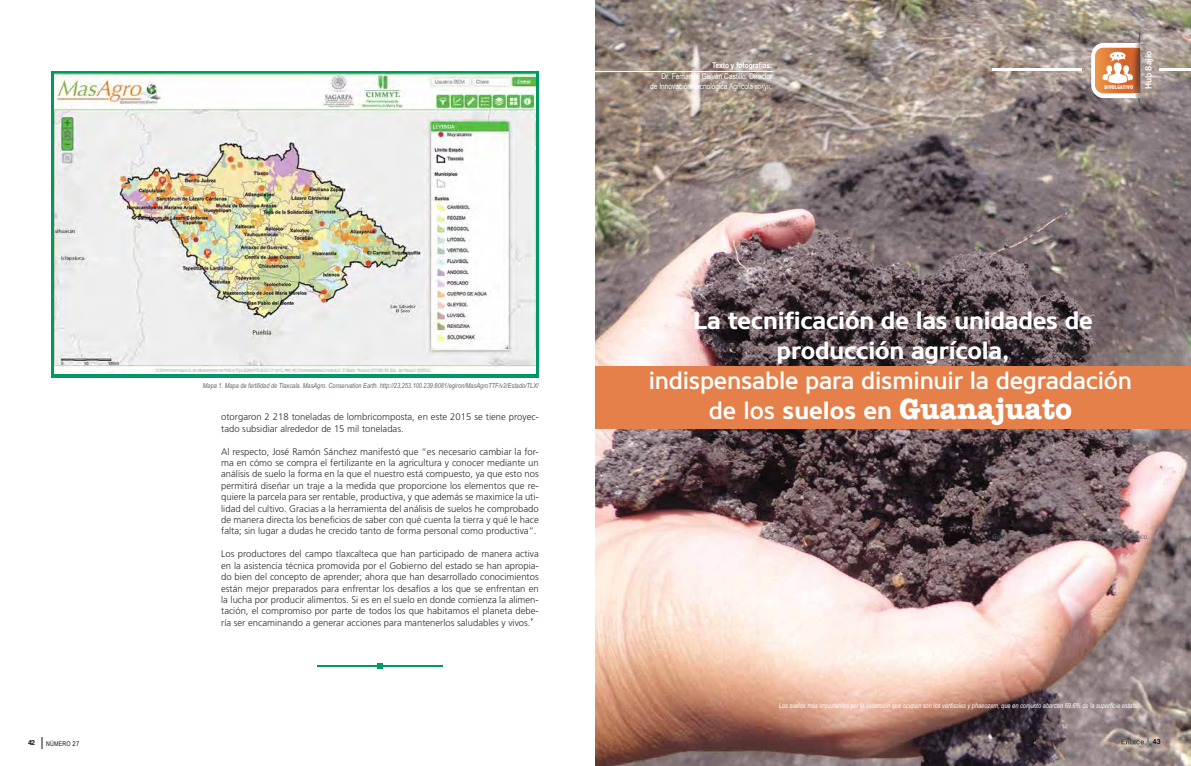
<style>
.page{position:relative;width:1191px;height:766px;background:#fff}
.page>*{position:absolute;margin:0;border:0;box-sizing:border-box;transform-origin:0 0}
.t1{font:700 30px "American Typewriter";color:#fff}
.t2{font:700 24px/30px "Core Sans N65";letter-spacing:-.01em;color:#fff;text-align:center}
.t3{font:500 24px "Core Sans N55";letter-spacing:-.01em;color:#fff}
.t4{font:300 9.5px/11.4px "Frutiger";color:#2a2c2b;text-align:justify}
.t5{font:600 9px "Myriad Pro";letter-spacing:.005em;color:#fff}
.t6{font:8px/9.6px "Arial Narrow";color:#fff;text-align:right}
.t7{font:700 8px "Arial Narrow";color:#fff}
.t8{font:italic 7px "Arial Narrow";color:#606568}
.t9{font:italic 7px "Arial Narrow";color:#fff}
.t10{font:700 7px "Helvetica";color:#121212}
.t11{font:6.5px "Arial Narrow";letter-spacing:.03em;color:#121212}
.t12{font:800 condensed 5.5px "Abadi";letter-spacing:.02em;color:#fff}
.s1{font-size:5.6px}
.s2{font-style:inherit}
.s3{font-family:"Core Sans N55";font-weight:500;font-size:24px}
.s4{font-family:"Core Sans N65";font-size:24px}
</style>
<div class="page">
<img style="left:595px;top:0;width:596px;height:765px">
<svg style="left:51px;top:71px;width:488px;height:307px;background:#189f71"></svg>
<img style="left:55px;top:73px;width:480px;height:301px">
<svg style="left:1114px;top:736px;width:34px;height:11px"></svg>
<hr style="left:317px;top:665px;width:126px;height:1px;background:#009865">
<svg style="left:377px;top:663px;width:6px;height:5px"></svg>
<img style="left:1140px;top:48px;width:1px;height:45px">
<svg style="left:1091px;top:29px;width:49px;height:77px"></svg>
<hr style="left:1159px;top:68px;width:32px;height:3px;background:#fff">
<hr style="left:992px;top:68px;width:89px;height:3px;background:#fff">
<hr style="left:581px;top:71px;width:191px;height:1px;background:#fff">
<div style="left:595px;top:366px;width:596px;height:62px;background:#e5804a"></div>
<p class="t8" style="left:203px;top:380px;width:337px">Mapa 1. Mapa de fertilidad de Tlaxcala. MasAgro. Conservation Earth. http://23.253.100.239:8081/egiron/MasAgroTTF/v2/Estado/TLX/</p>
<p class="t4" style="left:221px;top:411px;width:319px">otorgaron 2 218 toneladas de lombricomposta, en este 2015 se tiene proyec&shy;tado subsidiar alrededor de 15 mil toneladas.</p>
<p class="t4" style="left:221px;top:445px;width:319px">Al respecto, José Ramón Sánchez manifestó que “es necesario cambiar la for&shy;ma en cómo se compra el fertilizante en la agricultura y conocer mediante un análisis de suelo la forma en la que el nuestro está compuesto, ya que esto nos permitirá diseñar un traje a la medida que proporcione los elementos que re&shy;quiere la parcela para ser rentable, productiva, y que además se maximice la uti&shy;lidad del cultivo. Gracias a la herramienta del análisis de suelos he comprobado de manera directa los beneficios de saber con qué cuenta la tierra y qué le hace falta; sin lugar a dudas he crecido tanto de forma personal como productiva”.</p>
<p class="t4" style="left:221px;top:548px;width:319px">Los productores del campo tlaxcalteca que han participado de manera activa en la asistencia técnica promovida por el Gobierno del estado se han apropia&shy;do bien del concepto de aprender; ahora que han desarrollado conocimientos están mejor preparados para enfrentar los desafíos a los que se enfrentan en la lucha por producir alimentos. Si es en el suelo en donde comienza la alimen&shy;tación, el compromiso por parte de todos los que habitamos el planeta debe&shy;ría ser encaminando a generar acciones para mantenerlos saludables y vivos.</p>
<p class="t7" style="left:712px;top:59px;width:62px">Texto y fotografías:</p>
<p class="t6" style="left:650px;top:71px;width:124px">Dr. Fernando Galván Castillo. Director<br>de Innovación Tecnológica Agrícola <span class="s1">SDA</span>y<span class="s1">R</span><span class="s2">.</span></p>
<p class="t12" style="left:1104px;top:84px;width:30px">DIVULGATIVO</p>
<p class="t5" style="left:1142px;top:89px;width:40px;rotate:-90deg">Hub Bajío</p>
<h2 class="t2" style="left:693px;top:306px;width:401px">La tecnificación de las unidades de producción agrícola,</h2>
<h2 class="t3" style="left:648px;top:365px;width:485px">indispensable para disminuir la degradación</h2>
<h1 class="t1" style="left:708px;top:383px;width:365px"><span class="s3">de los</span> <span class="s4">suelos en</span> Guanajuato</h1>
<p class="t8" style="left:992px;top:531px;width:157px">Guanajuato es líder en producción de granada roja en México.</p>
<p class="t9" style="left:779px;top:700px;width:362px">Los suelos más importantes por la extensión que ocupan son los vertisoles y phaeozem, que en conjunto abarcan 69.6% de la superficie estatal.</p>
<p class="t10" style="left:28px;top:737px;width:8px">42</p>
<p class="t11" style="left:46px;top:738px;width:35px">NÚMERO 27</p>
<p class="t10" style="left:1152px;top:736px;width:9px">43</p>
</div>
